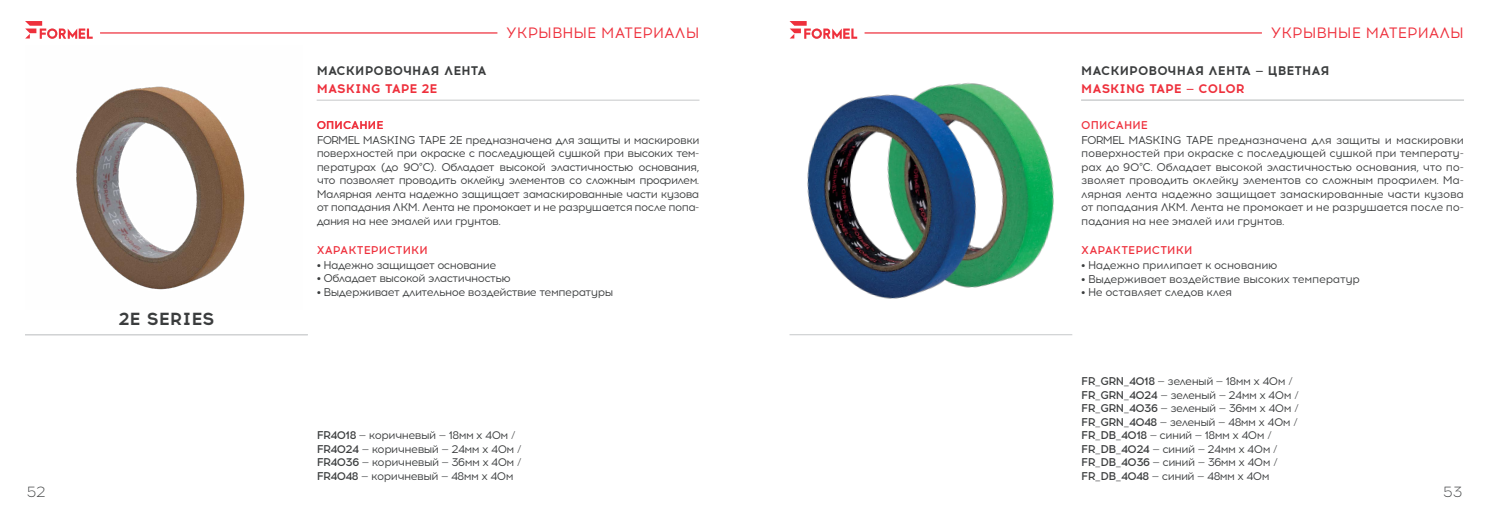
<style>
.page{position:relative;width:1489px;height:525px;background:#fff}
.page>*{position:absolute;margin:0;border:0;box-sizing:border-box;transform-origin:0 0}
.t1{font:700 17.5px "Acrom";letter-spacing:.005em;color:#3b3d3e}
.t2{font:15px "Acrom";color:#ee303c}
.t3{font:300 15px "Acrom";color:#3b3d3e}
.t4{font:700 12.5px "Acrom";letter-spacing:.01em;color:#3b3d3e}
.t5{font:700 12.5px "Acrom";letter-spacing:.01em;color:#ee303c}
.t6{font:11.25px/13.5px "Acrom";letter-spacing:-.05em;color:#3b3d3e}
.t7{font:11.25px "Acrom";letter-spacing:-.03em;color:#3b3d3e}
.t8{font:500 11.25px "Acrom";letter-spacing:.01em;color:#ee303c}
.s1{font-weight:500}
</style>
<div class="page">
<img style="left:76px;top:86px;width:169px;height:204px">
<svg style="left:25px;top:21px;width:68px;height:18px"></svg>
<hr style="left:100px;top:32px;width:397px;height:2px;background:#ee303c">
<hr style="left:317px;top:99px;width:382px;height:2px;background:#d1d3d4">
<hr style="left:25px;top:334px;width:283px;height:1px;background:#d1d3d4">
<img style="left:807px;top:83px;width:247px;height:216px">
<svg style="left:789px;top:21px;width:68px;height:18px"></svg>
<hr style="left:864px;top:32px;width:397px;height:2px;background:#ee303c">
<hr style="left:789px;top:334px;width:283px;height:1px;background:#d1d3d4">
<hr style="left:1081px;top:99px;width:382px;height:2px;background:#d1d3d4">
<h1 class="t1" style="left:118px;top:306px;width:97px">2Е SERIES</h1>
<p class="t4" style="left:317px;top:62px;width:163px">МАСКИ РОВОЧНАЯ ЛЕНТА</p>
<p class="t5" style="left:317px;top:79px;width:120px">MASKING TAPE 2E</p>
<p class="t8" style="left:317px;top:117px;width:68px">описание</p>
<h2 class="t2" style="left:506px;top:24px;width:195px">УКРЫВНЫЕ МАТЕРИАЛЫ</h2>
<p class="t6" style="left:317px;top:133px;width:384px;text-align:justify;text-indent:102px">TAPE 2E ПРЕДНАЗНАЧЕНА ДЛЯ ЗАЩИТЫ И МАСКИРОВКИ ПОВЕРХНОСТЕЙ ПРИ ОКРАСКЕ С ПОСЛЕДУЮЩЕЙ СУШКОЙ ПРИ ВЫСОКИХ ТЕМ-ПЕРАТУРАХ (ДО 90°С). ОБЛАДАЕТ ВЫСОКОЙ ЭЛАСТИЧНОСТЬЮ ОСНОВАНИЯ, ЧТО ПОЗВОЛЯЕТ ПРОВОДИТЬ ОКЛЕЙКУ ЭЛЕМЕНТОВ СО СЛОЖНЫМ ПРОФИЛЕМ.<br>МАЛЯРНАЯ ЛЕНТА НАДЕЖНО ЗАЩИЩАЕТ ЗАМАСКИРОВАННЫЕ ЧАСТИ КУЗОВА ОТ ПОПАДАНИЯ ЛКМ. ЛЕНТА НЕ ПРОМОКАЕТ И НЕ РАЗРУШАЕТСЯ ПОСЛЕ ПОПА-ДАНИЯ НА НЕЕ ЭМАЛЕЙ ИЛИ ГРУНТОВ.</p>
<p class="t6" style="left:317px;top:258px;width:181px">• НАДЕЖНО ЗАЩИЩАЕТ ОСНОВАНИЕ</p>
<p class="t6" style="left:317px;top:272px;width:196px">• ОБЛАДАЕТ ВЫСОКОЙ ЭЛАСТИЧНОСТЬЮ</p>
<p class="t6" style="left:317px;top:285px;width:298px">• ВЫДЕРЖИВАЕТ ДЛИТЕЛЬНОЕ ВОЗДЕЙСТВИЕ ТЕМПЕРАТУРЫ</p>
<p class="t6" style="left:317px;top:133px;width:55px">FORMEL MAS</p>
<p class="t6" style="left:387px;top:133px;width:15px">KING</p>
<p class="t8" style="left:317px;top:242px;width:113px">характеристики</p>
<p class="t6" style="left:317px;top:429px;width:207px"><span class="s1">FR4018</span> — КОРИЧНЕВЫЙ — 18ММ Х 40М /<br><span class="s1">FR4024</span> — КОРИЧНЕВЫЙ — 24ММ Х 40М /<br><span class="s1">FR4036</span> — КОРИЧНЕВЫЙ — 36ММ Х 40М /<br><span class="s1">FR4048</span> — КОРИЧНЕВЫЙ — 48ММ Х 40М</p>
<h2 class="t2" style="left:1270px;top:24px;width:195px">УКРЫВНЫЕ МАТЕРИАЛЫ</h2>
<p class="t4" style="left:1081px;top:62px;width:248px">МАСКИ РОВОЧНАЯ ЛЕНТА — ЦВЕТНАЯ</p>
<p class="t5" style="left:1081px;top:79px;width:165px">MASKING TAPE — COLOR</p>
<p class="t8" style="left:1081px;top:117px;width:68px">описание</p>
<p class="t6" style="left:1081px;top:133px;width:56px">FORMEL MAS</p>
<p class="t6" style="left:1152px;top:133px;width:15px">KING</p>
<p class="t6" style="left:1081px;top:133px;width:384px;text-align:justify;text-indent:105px">TAPE ПРЕДНАЗНАЧЕНА ДЛЯ ЗАЩИТЫ И МАСКИРОВКИ ПОВЕРХНОСТЕЙ ПРИ ОКРАСКЕ С ПОСЛЕДУЮЩЕЙ СУШКОЙ ПРИ ТЕМПЕРАТУ-РАХ ДО 90°С. ОБЛАДАЕТ ВЫСОКОЙ ЭЛАСТИЧНОСТЬЮ ОСНОВАНИЯ, ЧТО ПО-ЗВОЛЯЕТ ПРОВОДИТЬ ОКЛЕЙКУ ЭЛЕМЕНТОВ СО СЛОЖНЫМ ПРОФИЛЕМ. МА-ЛЯРНАЯ ЛЕНТА НАДЕЖНО ЗАЩИЩАЕТ ЗАМАСКИРОВАННЫЕ ЧАСТИ КУЗОВА ОТ ПОПАДАНИЯ ЛКМ. ЛЕНТА НЕ ПРОМОКАЕТ И НЕ РАЗРУШАЕТСЯ ПОСЛЕ ПО-ПАДАНИЯ НА НЕЕ ЭМАЛЕЙ ИЛИ ГРУНТОВ.</p>
<p class="t8" style="left:1081px;top:243px;width:113px">характеристики</p>
<p class="t7" style="left:1081px;top:258px;width:198px">• НАДЕЖНО ПРИЛИПАЕТ К ОСНОВАНИЮ</p>
<p class="t7" style="left:1081px;top:272px;width:280px">• ВЫДЕРЖИВАЕТ ВОЗДЕЙСТВИЕ ВЫСОКИХ ТЕМПЕРАТУР</p>
<p class="t7" style="left:1081px;top:285px;width:152px">• НЕ ОСТАВЛЯЕТ СЛЕДОВ КЛЕЯ</p>
<p class="t6" style="left:1081px;top:374px;width:219px"><span class="s1">FR_GRN_4018</span> — ЗЕЛЕНЫЙ — 18ММ Х 40М /<br><span class="s1">FR_GRN_4024</span> — ЗЕЛЕНЫЙ — 24ММ Х 40М /<br><span class="s1">FR_GRN_4036</span> — ЗЕЛЕНЫЙ — 36ММ Х 40М /<br><span class="s1">FR_GRN_4048</span> — ЗЕЛЕНЫЙ — 48ММ Х 40М /<br><span class="s1">FR_DB_4018</span> — СИНИЙ — 18ММ Х 40М /<br><span class="s1">FR_DB_4024</span> — СИНИЙ — 24ММ Х 40М /<br><span class="s1">FR_DB_4036</span> — СИНИЙ — 36ММ Х 40М /<br><span class="s1">FR_DB_4048</span> — СИНИЙ — 48ММ Х 40М</p>
<h2 class="t3" style="left:27px;top:483px;width:20px">52</h2>
<h2 class="t3" style="left:1442px;top:483px;width:21px">53</h2>
</div>
